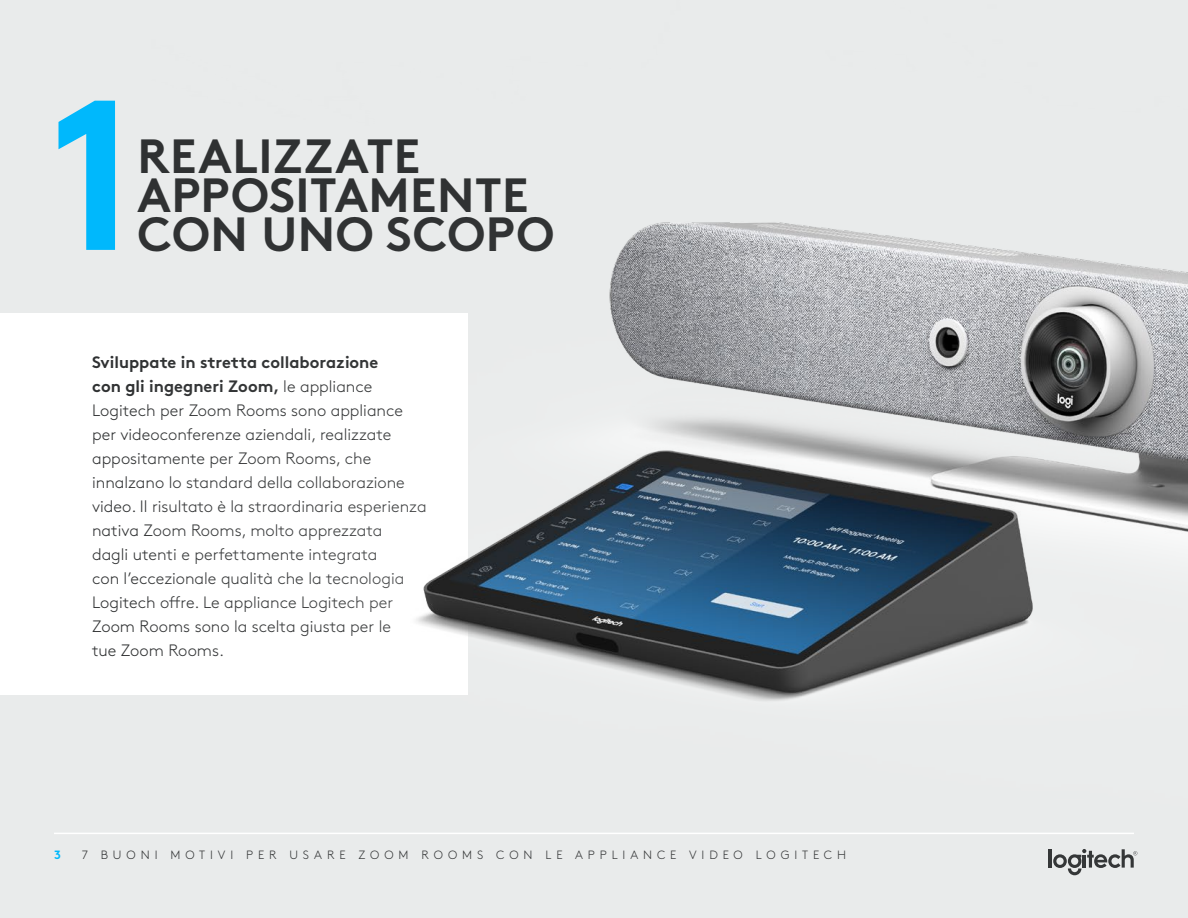
<style>
.page{position:relative;width:1188px;height:918px;background:#e9ebeb}
.page>*{position:absolute;margin:0;border:0;box-sizing:border-box;transform-origin:0 0}
.t1{font:700 213.15px "Brown Pro";color:#00b8fc}
.t2{font:700 48px/39px "Brown Pro";letter-spacing:.01em;color:#2f3132}
.t3{font:300 16.5px/24px "Brown Pro";color:#2f3132}
.t4{font:300 12px "Brown Pro";letter-spacing:.41em;color:#2f3132}
.t5{font:700 12px "Brown Pro";color:#00b8fc}
.s1{font-weight:700}
</style>
<div class="page">
<hr style="left:54px;top:833px;width:1080px;height:1px;background:#fff">
<div style="left:0;top:313px;width:468px;height:382px;background:#fff"></div>
<img style="left:416px;top:222px;width:772px;height:654px">
<h1 class="t1" style="left:47px;top:3px;width:92px">1</h1>
<h2 class="t2" style="left:138px;top:132px;width:418px">REALIZZATE<br>APPOSITAMENTE<br>CON UNO SCOPO</h2>
<p class="t3" style="left:92px;top:349px;width:336px"><span class="s1">Sviluppate in stretta collaborazione<br>con gli ingegneri Zoom,</span> le appliance Logitech per Zoom Rooms sono appliance per videoconferenze aziendali, realizzate appositamente per Zoom Rooms, che innalzano lo standard della collaborazione video. Il risultato è la straordinaria esperienza nativa Zoom Rooms, molto apprezzata<br>dagli utenti e perfettamente integrata<br>con l’eccezionale qualità che la tecnologia Logitech offre. Le appliance Logitech per Zoom Rooms sono la scelta giusta per le<br>tue Zoom Rooms.</p>
<p class="t5" style="left:54px;top:845px;width:8px">3</p>
<p class="t4" style="left:82px;top:846px;width:766px">7 BUONI MOTIVI PER USARE ZOOM ROOMS CON LE APPLIANCE VIDEO LOGITECH</p>
</div>
